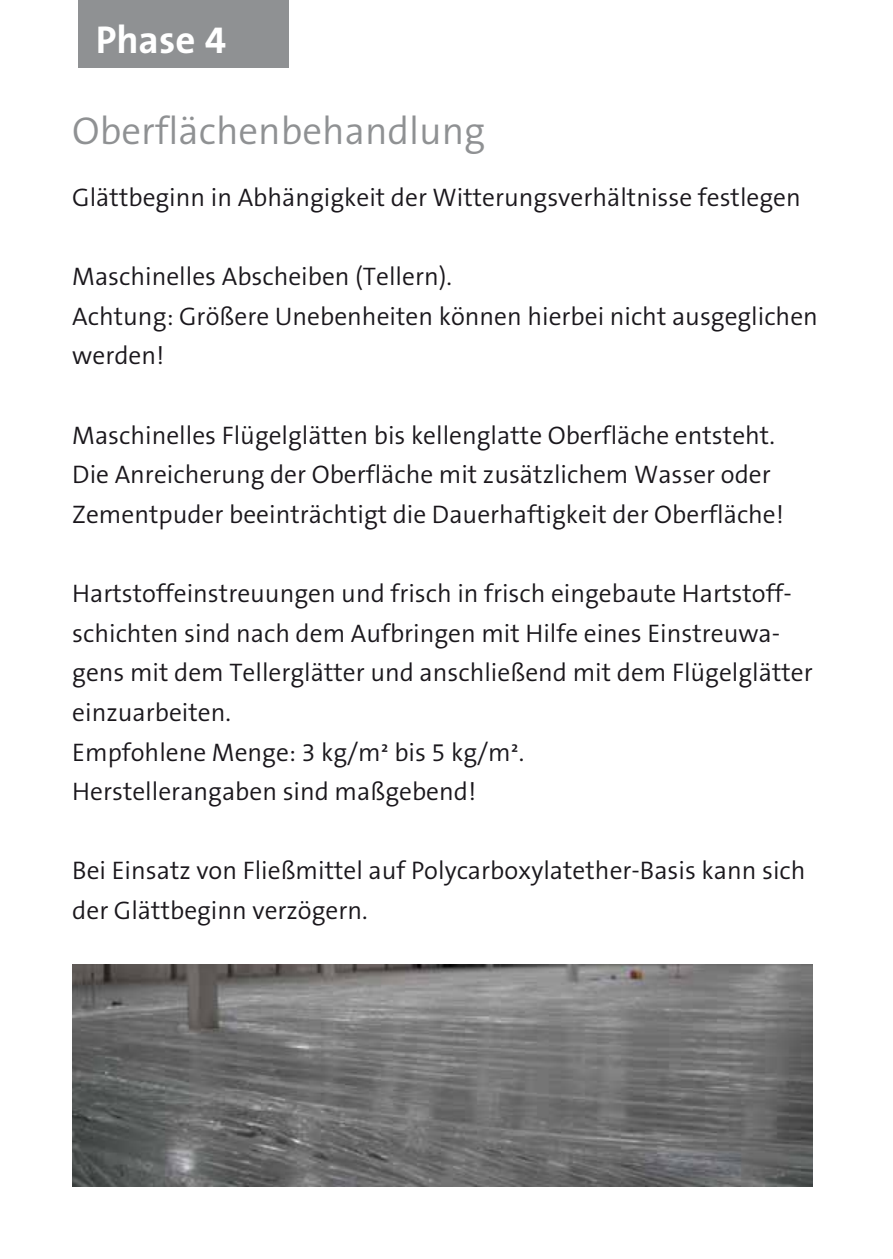
<style>
.page{position:relative;width:893px;height:1259px;background:#fff}
.page>*{position:absolute;margin:0;border:0;box-sizing:border-box;transform-origin:0 0}
._01_main_heading{font:300 39px "The Sans B4";color:#8f9193}
._01_main_heading-2{font:700 39px "The Sans B7";color:#fff}
.Lauftext_A6{font:300 25.5px/39.6px "The Sans B4";color:#1a171c}
</style>
<div class="page">
<img style="left:72px;top:964px;width:740px;height:222px">
<div style="left:79px;top:0;width:210px;height:68px;background:#8f9193"></div>
<p class="_01_main_heading-2" style="left:96px;top:19px;width:132px">Phase 4</p>
<p class="_01_main_heading" style="left:72px;top:110px;width:415px">Oberflächenbehandlung</p>
<p class="Lauftext_A6" style="left:72px;top:178px;width:730px">Glättbeginn in Abhängigkeit der Witterungsverhältnisse festlegen</p>
<p class="Lauftext_A6" style="left:72px;top:258px;width:381px">Maschinelles Abscheiben (Tellern).</p>
<p class="Lauftext_A6" style="left:72px;top:297px;width:747px">Achtung: Größere Unebenheiten können hierbei nicht ausgeglichen</p>
<p class="Lauftext_A6" style="left:72px;top:337px;width:94px">werden!</p>
<p class="Lauftext_A6" style="left:72px;top:416px;width:704px">Maschinelles Flügelglätten bis kellenglatte Oberfläche entsteht.</p>
<p class="Lauftext_A6" style="left:72px;top:456px;width:700px">Die Anreicherung der Oberfläche mit zusätzlichem Wasser oder</p>
<p class="Lauftext_A6" style="left:72px;top:495px;width:713px">Zementpuder beeinträchtigt die Dauerhaftigkeit der Oberfläche!</p>
<p class="Lauftext_A6" style="left:72px;top:574px;width:742px">Hartstoffeinstreuungen und frisch in frisch eingebaute Hartstoff&shy;schichten sind nach dem Aufbringen mit Hilfe eines Einstreuwa&shy;gens mit dem Tellerglätter und anschließend mit dem Flügelglätter</p>
<p class="Lauftext_A6" style="left:72px;top:693px;width:160px">einzuarbeiten.</p>
<p class="Lauftext_A6" style="left:72px;top:733px;width:453px">Empfohlene Menge: 3 kg/m² bis 5 kg/m².</p>
<p class="Lauftext_A6" style="left:72px;top:772px;width:405px">Herstellerangaben sind maßgebend!</p>
<p class="Lauftext_A6" style="left:72px;top:852px;width:735px">Bei Einsatz von Fließmittel auf Polycarboxylatether-Basis kann sich</p>
<p class="Lauftext_A6" style="left:72px;top:891px;width:297px">der Glättbeginn verzögern.</p>
</div>
